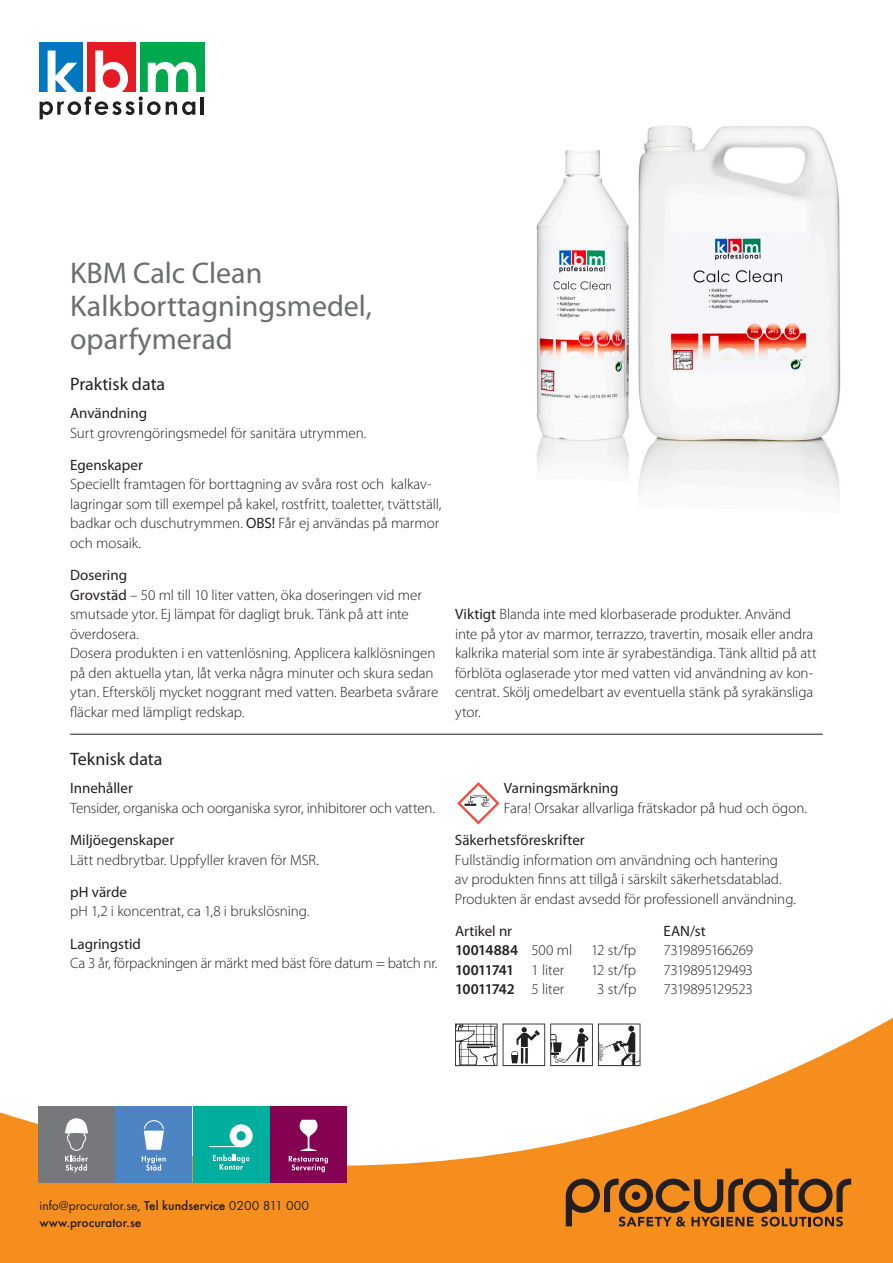
<style>
.page{position:relative;width:893px;height:1263px;background:#fff}
.page>*{position:absolute;margin:0;border:0;box-sizing:border-box;transform-origin:0 0}
.produkttext{font:30px "Myriad Pro";color:#6c6d70}
.t1{font:18px "Myriad Pro";color:#231f20}
.produkttext-2{font:300 15px/19.5px "Myriad Pro";letter-spacing:-.005em;color:#231f20}
.produkttext-3{font:15px "Myriad Pro";color:#231f20}
.produkttext-4{font:600 15px "Myriad Pro";letter-spacing:-.04em;color:#231f20}
.produkttext-5{font:600 15px "Myriad Pro";letter-spacing:.01em;color:#231f20}
.produkttext-6{font:300 15px "Myriad Pro";letter-spacing:-.025em;color:#231f20}
.t2{font:500 13.5px/16.5px "Futura EFOP";color:#231f20}
.s1{font-weight:400}
.s2{font-weight:300}
</style>
<div class="page">
<svg style="left:0;top:1017px;width:893px;height:246px;fill:#f68e1e"></svg>
<div style="left:270px;top:1106px;width:77px;height:77px;background:#850152"></div>
<svg style="left:289px;top:1120px;width:39px;height:52px"></svg>
<div style="left:116px;top:1106px;width:76px;height:77px;background:#4d84c4"></div>
<svg style="left:142px;top:1120px;width:24px;height:51px"></svg>
<div style="left:193px;top:1106px;width:76px;height:77px;background:#00ae9e"></div>
<svg style="left:213px;top:1154px;width:36px;height:16px"></svg>
<svg style="left:230px;top:1124px;width:23px;height:23px"></svg>
<hr style="left:210px;top:1146px;width:32px;height:1px;background:#fff">
<div style="left:38px;top:1106px;width:77px;height:77px;background:#76787b"></div>
<svg style="left:65px;top:1118px;width:23px;height:54px"></svg>
<svg style="left:566px;top:1168px;width:285px;height:58px;background:#b26a1e"></svg>
<div style="left:40px;top:43px;width:43px;height:49px;background:#0077c0"></div>
<div style="left:140px;top:43px;width:64px;height:49px;background:#00a94d"></div>
<div style="left:87px;top:43px;width:49px;height:49px;background:#e51a23"></div>
<svg style="left:40px;top:51px;width:156px;height:68px"></svg>
<hr style="left:201px;top:97px;width:3px;height:18px;background:#231f20">
<img style="left:638px;top:125px;width:203px;height:373px">
<img style="left:536px;top:150px;width:93px;height:322px">
<svg style="left:503px;top:1023px;width:137px;height:43px"></svg>
<svg style="left:455px;top:1023px;width:42px;height:43px"></svg>
<svg style="left:457px;top:782px;width:43px;height:42px"></svg>
<hr style="left:70px;top:734px;width:753px;height:1px;background:#231f20">
<p class="produkttext" style="left:70px;top:255px;width:194px">KBM Calc Clean</p>
<p class="produkttext" style="left:70px;top:288px;width:303px">Kalkborttagningsmedel,</p>
<p class="produkttext" style="left:70px;top:321px;width:164px">oparfymerad</p>
<p class="t1" style="left:70px;top:373px;width:97px">Praktisk data</p>
<p class="produkttext-3" style="left:70px;top:404px;width:78px">Användning</p>
<p class="produkttext-2" style="left:70px;top:423px;width:298px">Surt grovrengöringsmedel för sanitära utrymmen.</p>
<p class="produkttext-3" style="left:70px;top:456px;width:74px">Egenskaper</p>
<p class="produkttext-2" style="left:70px;top:475px;width:373px">Speciellt framtagen för borttagning av svåra rost och kalkav&shy;lagringar som till exempel på kakel, rostfritt, toaletter, tvättställ, badkar och duschutrymmen. <span class="s1">OBS!</span> Får ej användas på marmor och mosaik.</p>
<p class="produkttext-3" style="left:70px;top:566px;width:58px">Dosering</p>
<p class="produkttext-2" style="left:70px;top:585px;width:353px"><span class="s1">Grovstäd</span> – 50 ml till 10 liter vatten, öka doseringen vid mer smutsade ytor. Ej lämpat för dagligt bruk. Tänk på att inte överdosera.</p>
<p class="produkttext-2" style="left:70px;top:644px;width:370px">Dosera produkten i en vattenlösning. Applicera kalklösningen på den aktuella ytan, låt verka några minuter och skura sedan ytan. Efterskölj mycket noggrant med vatten. Bearbeta svårare fläckar med lämpligt redskap.</p>
<p class="t1" style="left:70px;top:748px;width:94px">Teknisk data</p>
<p class="produkttext-3" style="left:70px;top:779px;width:64px">Innehåller</p>
<p class="produkttext-2" style="left:70px;top:798px;width:366px">Tensider, organiska och oorganiska syror, inhibitorer och vatten.</p>
<p class="produkttext-3" style="left:70px;top:831px;width:106px">Miljöegenskaper</p>
<p class="produkttext-2" style="left:70px;top:850px;width:250px">Lätt nedbrytbar. Uppfyller kraven för MSR.</p>
<p class="produkttext-3" style="left:70px;top:882px;width:58px">pH värde</p>
<p class="produkttext-2" style="left:70px;top:902px;width:241px">pH 1,2 i koncentrat, ca 1,8 i brukslösning.</p>
<p class="produkttext-3" style="left:70px;top:934px;width:72px">Lagringstid</p>
<p class="produkttext-2" style="left:70px;top:953px;width:369px">Ca 3 år, förpackningen är märkt med bäst före datum = batch nr.</p>
<p class="produkttext-2" style="left:455px;top:605px;width:363px"><span class="s1">Viktigt</span> Blanda inte med klorbaserade produkter. Använd inte på ytor av marmor, terrazzo, travertin, mosaik eller andra kalkrika material som inte är syrabeständiga. Tänk alltid på att förblöta oglaserade ytor med vatten vid användning av kon&shy;centrat. Skölj omedelbart av eventuella stänk på syrakänsliga ytor.</p>
<p class="produkttext-3" style="left:504px;top:779px;width:116px">Varningsmärkning</p>
<p class="produkttext-2" style="left:504px;top:798px;width:305px">Fara! Orsakar allvarliga frätskador på hud och ögon.</p>
<p class="produkttext-3" style="left:455px;top:831px;width:131px">Säkerhetsföreskrifter</p>
<p class="produkttext-2" style="left:455px;top:850px;width:343px">Fullständig information om användning och hantering<br>av produkten finns att tillgå i särskilt säkerhetsdatablad.<br>Produkten är endast avsedd för professionell användning.</p>
<p class="produkttext-3" style="left:455px;top:921px;width:59px">Artikel nr</p>
<p class="produkttext-3" style="left:663px;top:921px;width:44px">EAN/st</p>
<p class="produkttext-5" style="left:455px;top:941px;width:119px">10014884 <span class="s2">500 ml</span></p>
<p class="produkttext-2" style="left:591px;top:941px;width:47px">12 st/fp</p>
<p class="produkttext-2" style="left:663px;top:941px;width:91px">7319895166269</p>
<p class="produkttext-4" style="left:455px;top:960px;width:111px">10011741 <span class="s2">1 liter</span></p>
<p class="produkttext-2" style="left:591px;top:960px;width:47px">12 st/fp</p>
<p class="produkttext-6" style="left:663px;top:961px;width:91px">7319895129493</p>
<p class="produkttext-4" style="left:455px;top:980px;width:111px">10011742 <span class="s2">5 liter</span></p>
<p class="produkttext-2" style="left:597px;top:980px;width:41px">3 st/fp</p>
<p class="produkttext-2" style="left:663px;top:980px;width:91px">7319895129523</p>
<p class="t2" style="left:40px;top:1197px;width:271px"><span class="s1">info@procurator.se,</span> Tel kundservice <span class="s1">0200 811 000 </span>www.procurator.se</p>
</div>
